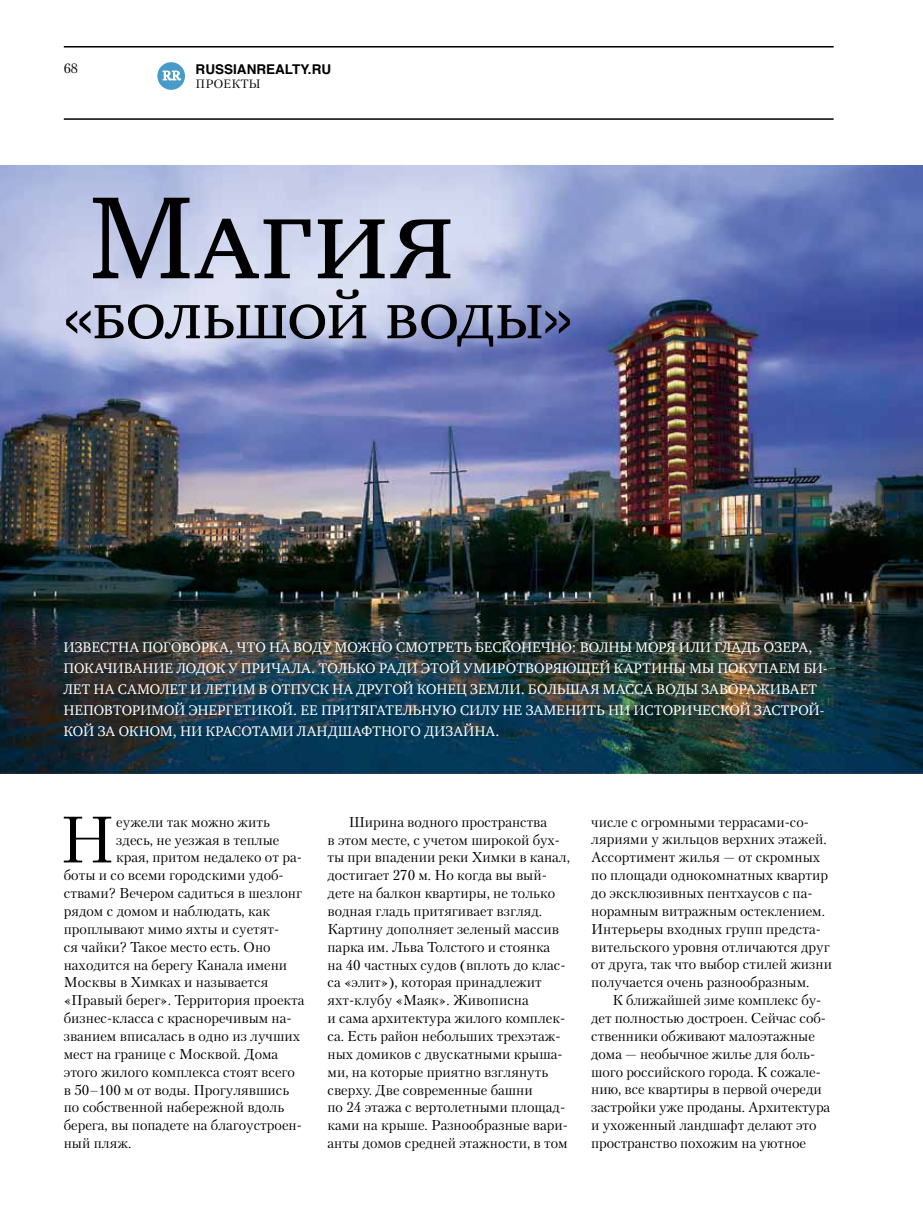
<style>
.page{position:relative;width:923px;height:1212px;background:#fff}
.page>*{position:absolute;margin:0;border:0;box-sizing:border-box;transform-origin:0 0}
.t1{font:120px "Charter SCC";color:#000}
.t2{font:67.5px "Charter SCC";letter-spacing:-.02em;color:#000}
.t3{font:65.25px "Petersburg TF";color:#000}
.t4{font:14.25px/17.9px "Petersburg TF";color:#000}
.t5{font:14.25px/21px "Charter C";letter-spacing:.025em;color:#fff}
.t6{font:700 13.5px "Helvetica TF";color:#000}
.t7{font:13.5px "Petersburg TF";color:#000}
.t8{font:12.6px "Petersburg TF";color:#fff}
.t9{font:12px "Petersburg TF";color:#000}
</style>
<div class="page">
<hr style="left:64px;top:118px;width:769px;height:2px;background:#000">
<hr style="left:64px;top:46px;width:769px;height:2px;background:#000">
<div style="left:157px;top:62px;width:28px;height:28px;background:#479bc8;border-radius:50%"></div>
<svg style="left:163px;top:71px;width:18px;height:9px"></svg>
<img style="left:0;top:166px;width:923px;height:607px">
<p class="t7" style="left:64px;top:60px;width:16px">68</p>
<p class="t6" style="left:196px;top:58px;width:137px">RUSSIANREALTY.RU</p>
<p class="t9" style="left:196px;top:77px;width:66px">Проекты</p>
<p class="t8" style="left:162px;top:68px;width:20px">RR</p>
<p class="t1" style="left:89px;top:171px;width:367px">Магия</p>
<p class="t2" style="left:64px;top:278px;width:510px">«большой воды»</p>
<p class="t5" style="left:64px;top:637px;width:765px">Известна поговорка, что на воду можно смотреть бесконечно: волны моря или гладь озера, покачивание лодок у причала. Только ради этой умиротворяющей картины мы покупаем би&shy;лет на самолет и летим в отпуск на другой конец земли. Большая масса воды завораживает неповторимой энергетикой. Ее притягательную силу не заменить ни исторической застрой&shy;кой за окном, ни красотами ландшафтного дизайна.</p>
<p class="t3" style="left:59px;top:800px;width:49px">Н</p>
<p class="t4" style="left:116px;top:812px;width:155px">еужели так можно жить</p>
<p class="t4" style="left:116px;top:830px;width:165px">здесь, не уезжая в теплые</p>
<p class="t4" style="left:116px;top:848px;width:187px">края, притом недалеко от ра-</p>
<p class="t4" style="left:64px;top:866px;width:221px">боты и со всеми городскими удоб-</p>
<p class="t4" style="left:64px;top:884px;width:240px">ствами? Вечером садиться в шезлонг</p>
<p class="t4" style="left:64px;top:902px;width:208px">рядом с домом и наблюдать, как</p>
<p class="t4" style="left:64px;top:920px;width:217px">проплывают мимо яхты и суетят-</p>
<p class="t4" style="left:64px;top:937px;width:208px">ся чайки? Такое место есть. Оно</p>
<p class="t4" style="left:64px;top:955px;width:225px">находится на берегу Канала имени</p>
<p class="t4" style="left:64px;top:973px;width:206px">Москвы в Химках и называется</p>
<p class="t4" style="left:64px;top:991px;width:242px">«Правый берег». Территория проекта</p>
<p class="t4" style="left:64px;top:1009px;width:229px">бизнес-класса с красноречивым на-</p>
<p class="t4" style="left:64px;top:1027px;width:238px">званием вписалась в одно из лучших</p>
<p class="t4" style="left:64px;top:1045px;width:216px">мест на границе с Москвой. Дома</p>
<p class="t4" style="left:64px;top:1062px;width:233px">этого жилого комплекса стоят всего</p>
<p class="t4" style="left:64px;top:1080px;width:227px">в 50–100 м от воды. Прогулявшись</p>
<p class="t4" style="left:64px;top:1098px;width:222px">по собственной набережной вдоль</p>
<p class="t4" style="left:64px;top:1116px;width:239px">берега, вы попадете на благоустроен-</p>
<p class="t4" style="left:64px;top:1134px;width:69px">ный пляж.</p>
<p class="t4" style="left:327px;top:812px;width:244px;text-indent:21px">Ширина водного пространства<br>в этом месте, с учетом широкой бух&shy;ты при впадении реки Химки в канал, достигает 270 м. Но когда вы вый&shy;дете на балкон квартиры, не только водная гладь притягиваeт взгляд.<br>Картину дополняет зеленый массив парка им. Льва Толстого и стоянка<br>на 40 частных судов (вплоть до клас&shy;са «элит»), которая принадлежит яхт-клубу «Маяк». Живописна<br>и сама архитектура жилого комплек&shy;са. Есть район небольших трехэтаж&shy;ных домиков с двускатными крыша&shy;ми, на которые приятно взглянуть сверху. Две современные башни<br>по 24 этажа с вертолетными площад&shy;ками на крыше. Разнообразные вари&shy;анты домов средней этажности, в том</p>
<p class="t4" style="left:591px;top:812px;width:219px">числе с огромными террасами-со-</p>
<p class="t4" style="left:591px;top:830px;width:237px">ляриями у жильцов верхних этажей.</p>
<p class="t4" style="left:591px;top:848px;width:230px">Ассортимент жилья — от скромных</p>
<p class="t4" style="left:591px;top:866px;width:238px">по площади однокомнатных квартир</p>
<p class="t4" style="left:591px;top:884px;width:223px">до эксклюзивных пентхаусов с па-</p>
<p class="t4" style="left:591px;top:902px;width:235px">норамным витражным остеклением.</p>
<p class="t4" style="left:591px;top:919px;width:231px">Интерьеры входных групп предста-</p>
<p class="t4" style="left:591px;top:937px;width:240px">вительского уровня отличаются друг</p>
<p class="t4" style="left:591px;top:955px;width:242px">от друга, так что выбор стилей жизни</p>
<p class="t4" style="left:591px;top:973px;width:220px">получается очень разнообразным.</p>
<p class="t4" style="left:612px;top:991px;width:210px">К ближайшей зиме комплекс бу-</p>
<p class="t4" style="left:591px;top:1009px;width:236px">дет полностью достроен. Сейчас соб-</p>
<p class="t4" style="left:591px;top:1027px;width:225px">ственники обживают малоэтажные</p>
<p class="t4" style="left:591px;top:1044px;width:225px">дома — необычное жилье для боль-</p>
<p class="t4" style="left:591px;top:1062px;width:231px">шого российского города. К сожале-</p>
<p class="t4" style="left:591px;top:1080px;width:232px">нию, все квартиры в первой очереди</p>
<p class="t4" style="left:591px;top:1098px;width:240px">застройки уже проданы. Архитектура</p>
<p class="t4" style="left:591px;top:1116px;width:227px">и ухоженный ландшафт делают это</p>
<p class="t4" style="left:591px;top:1134px;width:216px">пространство похожим на уютное</p>
</div>
